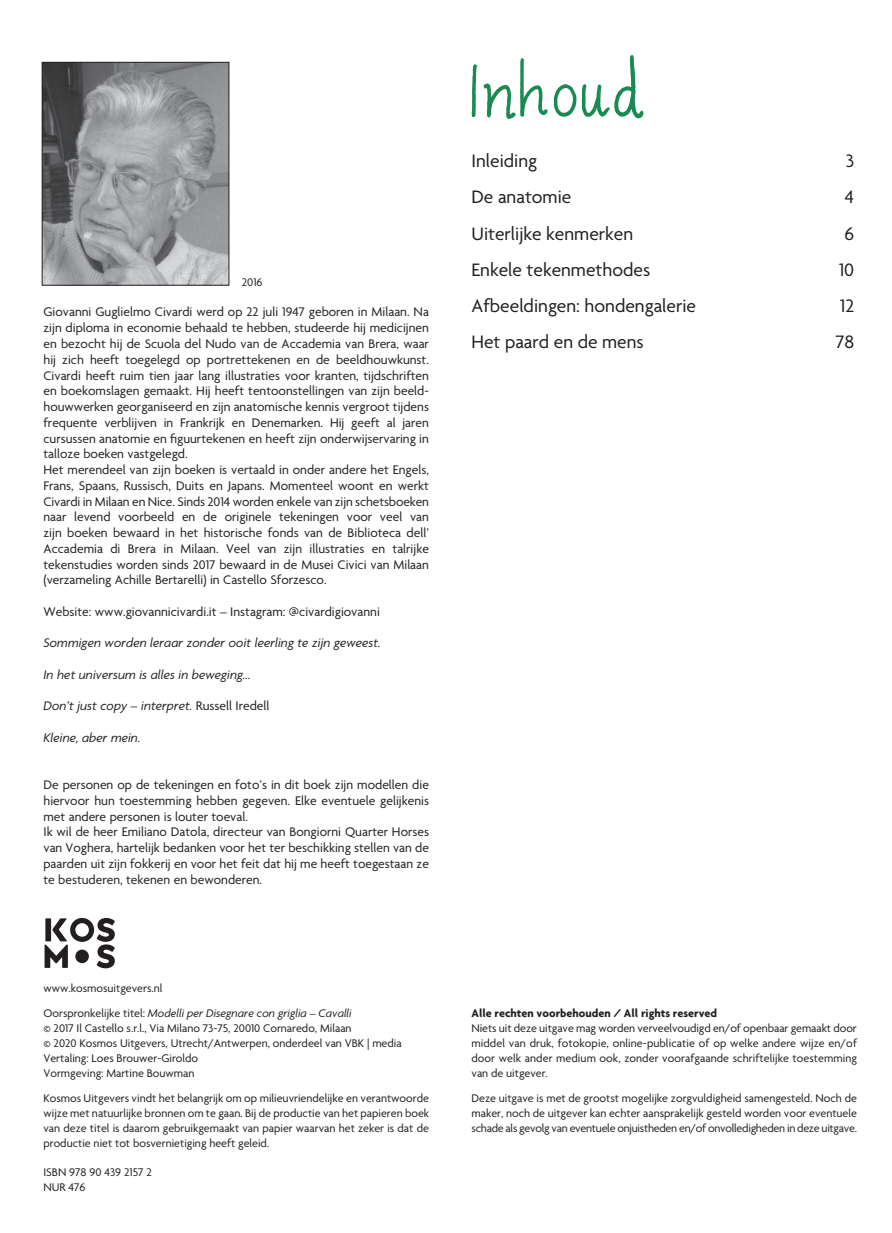
<style>
.page{position:relative;width:892px;height:1233px;background:#fff}
.page>*{position:absolute;margin:0;border:0;box-sizing:border-box;transform-origin:0 0}
.t1{font:63px "Ammys Handwriting";letter-spacing:.05em;color:#198b52;scale:.83 1}
.t2{font:19.5px "Agenda";color:#231f20}
.t3{font:13.5px/15.8px "Agenda";color:#231f20}
.t4{font:italic 13.5px "Agenda";color:#231f20}
.t5{font:12px/15px "Agenda";color:#231f20}
.t6{font:700 12px "Agenda";color:#231f20}
.s1{font-style:normal}
.s2{font-style:italic}
</style>
<div class="page">
<svg style="left:471px;top:55px;width:173px;height:64px"></svg>
<svg style="left:45px;top:918px;width:70px;height:50px"></svg>
<div style="left:75px;top:950px;width:14px;height:13px;background:#231f20;border-radius:50%"></div>
<img style="left:44px;top:64px;width:183px;height:219px">
<div style="left:42px;top:62px;width:187px;height:223px;border:1px solid #231f20"></div>
<p class="t5" style="left:242px;top:274px;width:22px">2016</p>
<p class="t3" style="left:43px;top:304px;width:387px">Giovanni Guglielmo Civardi werd op 22 juli 1947 geboren in Milaan. Na zijn diploma in economie behaald te hebben, studeerde hij medicijnen en bezocht hij de Scuola del Nudo van de Accademia van Brera, waar hij zich heeft toegelegd op portrettekenen en de beeldhouwkunst.<br>Civardi heeft ruim tien jaar lang illustraties voor kranten, tijdschriften en boekomslagen gemaakt. Hij heeft tentoonstellingen van zijn beeld&shy;houwwerken georganiseerd en zijn anatomische kennis vergroot tijdens frequente verblijven in Frankrijk en Denemarken. Hij geeft al jaren cursussen anatomie en figuurtekenen en heeft zijn onderwijservaring in talloze boeken vastgelegd.<br>Het merendeel van zijn boeken is vertaald in onder andere het Engels, Frans, Spaans, Russisch, Duits en Japans. Momenteel woont en werkt Civardi in Milaan en Nice. Sinds 2014 worden enkele van zijn schetsboeken naar levend voorbeeld en de originele tekeningen voor veel van zijn boeken bewaard in het historische fonds van de Biblioteca dell’ Accademia di Brera in Milaan. Veel van zijn illustraties en talrijke tekenstudies worden sinds 2017 bewaard in de Musei Civici van Milaan (verzameling Achille Bertarelli) in Castello Sforzesco.</p>
<p class="t3" style="left:43px;top:603px;width:338px">Website: www.giovannicivardi.it – Instagram: @civardigiovanni</p>
<p class="t4" style="left:43px;top:635px;width:339px">Sommigen worden leraar zonder ooit leerling te zijn geweest.</p>
<p class="t4" style="left:43px;top:666px;width:209px">In het universum is alles in beweging…</p>
<p class="t4" style="left:43px;top:698px;width:227px">Don’t just copy – interpret. <span class="s1">Russell Iredell</span></p>
<p class="t4" style="left:43px;top:729px;width:99px">Kleine, aber mein.</p>
<p class="t3" style="left:43px;top:777px;width:387px">De personen op de tekeningen en foto’s in dit boek zijn modellen die hiervoor hun toestemming hebben gegeven. Elke eventuele gelijkenis met andere personen is louter toeval.<br>Ik wil de heer Emiliano Datola, directeur van Bongiorni Quarter Horses van Voghera, hartelijk bedanken voor het ter beschikking stellen van de paarden uit zijn fokkerij en voor het feit dat hij me heeft toegestaan ze te bestuderen, tekenen en bewonderen.</p>
<p class="t5" style="left:43px;top:976px;width:310px;line-height:24.8px">www.kosmosuitgevers.nl<br>Oorspronkelijke titel: <span class="s2">Modelli per Disegnare con griglia – Cavalli</span></p>
<p class="t5" style="left:43px;top:1020px;width:360px">© 2017 Il Castello s.r.l., Via Milano 73-75, 20010 Cornaredo, Milaan<br>© 2020 Kosmos Uitgevers, Utrecht/Antwerpen, onderdeel van VBK | media Vertaling: Loes Brouwer-Giroldo<br>Vormgeving: Martine Bouwman</p>
<p class="t5" style="left:43px;top:1090px;width:387px;text-align:justify">Kosmos Uitgevers vindt het belangrijk om op milieuvriendelijke en verantwoorde wijze met natuurlijke bronnen om te gaan. Bij de productie van het papieren boek van deze titel is daarom gebruikgemaakt van papier waarvan het zeker is dat de productie niet tot bosvernietiging heeft geleid.</p>
<p class="t5" style="left:43px;top:1165px;width:110px">ISBN 978 90 439 2157 2<br>NUR 476</p>
<h1 class="t1" style="left:471px;top:49px;width:212px">Inhoud</h1>
<h2 class="t2" style="left:471px;top:149px;width:67px">Inleiding</h2>
<h2 class="t2" style="left:846px;top:149px;width:10px">3</h2>
<h2 class="t2" style="left:471px;top:186px;width:101px">De anatomie</h2>
<h2 class="t2" style="left:845px;top:186px;width:11px">4</h2>
<h2 class="t2" style="left:471px;top:222px;width:163px">Uiterlijke kenmerken</h2>
<h2 class="t2" style="left:844px;top:222px;width:11px">6</h2>
<h2 class="t2" style="left:471px;top:258px;width:180px">Enkele tekenmethodes</h2>
<h2 class="t2" style="left:839px;top:258px;width:17px">10</h2>
<h2 class="t2" style="left:471px;top:294px;width:226px">Afbeeldingen: hondengalerie</h2>
<h2 class="t2" style="left:840px;top:294px;width:15px">12</h2>
<h2 class="t2" style="left:471px;top:331px;width:174px">Het paard en de mens</h2>
<h2 class="t2" style="left:836px;top:331px;width:20px">78</h2>
<p class="t6" style="left:471px;top:1006px;width:247px">Alle rechten voorbehouden / All rights reserved</p>
<p class="t5" style="left:471px;top:1021px;width:387px;text-align:justify">Niets uit deze uitgave mag worden verveelvoudigd en/of openbaar gemaakt door middel van druk, fotokopie, online-publicatie of op welke andere wijze en/of door welk ander medium ook, zonder voorafgaande schriftelijke toestemming van de uitgever.</p>
<p class="t5" style="left:471px;top:1091px;width:387px;text-align:justify">Deze uitgave is met de grootst mogelijke zorgvuldigheid samengesteld. Noch de maker, noch de uitgever kan echter aansprakelijk gesteld worden voor eventuele schade als gevolg van eventuele onjuistheden en/of onvolledigheden in deze uitgave.</p>
</div>
